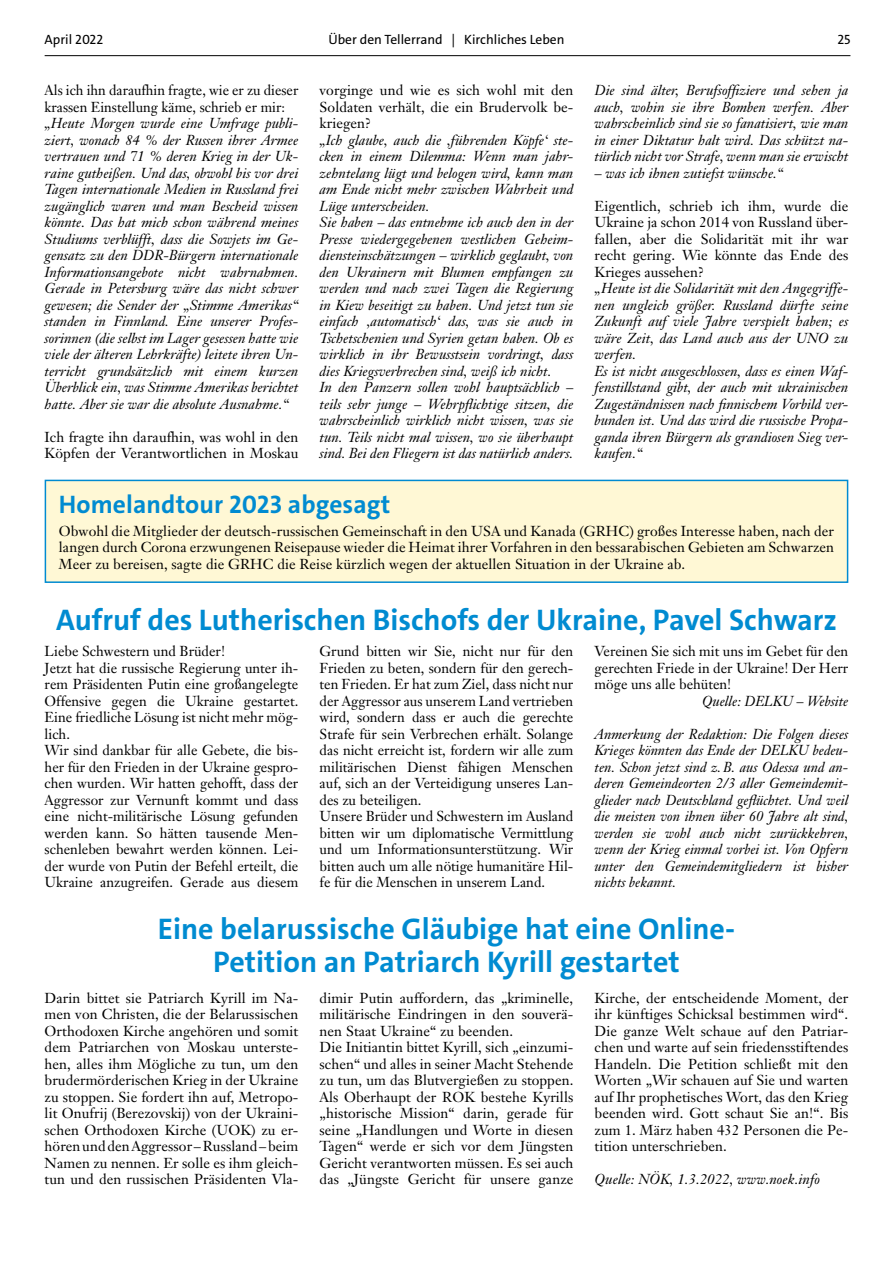
<style>
.page{position:relative;width:893px;height:1263px;background:#fff}
.page>*{position:absolute;margin:0;border:0;box-sizing:border-box;transform-origin:0 0}
.t1{font:700 30px/33px "The Sans";color:#008bd1;text-align:center}
.t2{font:700 25.5px "The Sans";letter-spacing:.005em;color:#008bd1}
.t3{font:14.25px/16.5px "Janson Text";color:#000;text-align:justify}
.t4{font:italic 14.25px/16.5px "Janson Text";color:#000;text-align:justify}
.t5{font:13.5px "The Sans";color:#000}
</style>
<div class="page">
<hr style="left:45px;top:55px;width:805px;height:1px;background:#000">
<div style="left:45px;top:480px;width:803px;height:102px;background:#fff8d5"></div>
<div style="left:45px;top:480px;width:803px;height:103px;border:2px solid #008bd1"></div>
<p class="t5" style="left:45px;top:31px;width:60px">April 2022</p>
<p class="t5" style="left:328px;top:31px;width:238px">Über den Tellerrand | Kirchliches Leben</p>
<p class="t5" style="left:837px;top:31px;width:15px">25</p>
<p class="t3" style="left:45px;top:82px;width:255px">Als ich ihn daraufhin fragte, wie er zu dieser krassen Einstellung käme, schrieb er mir:</p>
<p class="t4" style="left:45px;top:115px;width:255px">„Heute Morgen wurde eine Umfrage publi&shy;ziert, wonach 84 % der Russen ihrer Armee vertrauen und 71 % deren Krieg in der Uk&shy;raine gutheißen. Und das, obwohl bis vor drei Tagen internationale Medien in Russland frei zugänglich waren und man Bescheid wissen könnte. Das hat mich schon während meines Studiums verblüfft, dass die Sowjets im Ge&shy;gensatz zu den DDR-Bürgern internationale Informationsangebote nicht wahrnahmen.<br>Gerade in Petersburg wäre das nicht schwer gewesen; die Sender der „Stimme Amerikas“ standen in Finnland. Eine unserer Profes&shy;sorinnen (die selbst im Lager gesessen hatte wie viele der älteren Lehrkräfte) leitete ihren Un&shy;terricht grundsätzlich mit einem kurzen Überblick ein, was Stimme Amerikas berichtet hatte. Aber sie war die absolute Ausnahme.“</p>
<p class="t3" style="left:45px;top:428px;width:255px">Ich fragte ihn daraufhin, was wohl in den<br>Köpfen der Verantwortlichen in Moskau</p>
<p class="t3" style="left:320px;top:82px;width:255px">vorginge und wie es sich wohl mit den Soldaten verhält, die ein Brudervolk be&shy;kriegen?</p>
<p class="t4" style="left:320px;top:132px;width:255px;text-align:left">„Ich glaube, auch die ‚führenden Köpfe‘ ste&shy;cken in einem Dilemma: Wenn man jahr&shy;zehntelang lügt und belogen wird, kann man am Ende nicht mehr zwischen Wahrheit und Lüge unterscheiden.<br>Sie haben – das entnehme ich auch den in der Presse wiedergegebenen westlichen Geheim&shy;diensteinschätzungen – wirklich geglaubt, von den Ukrainern mit Blumen empfangen zu werden und nach zwei Tagen die Regierung in Kiew beseitigt zu haben. Und jetzt tun sie einfach ‚automatisch‘ das, was sie auch in Tschetschenien und Syrien getan haben. Ob es wirklich in ihr Bewusstsein vordringt, dass dies Kriegsverbrechen sind, weiß ich nicht.<br>In den Panzern sollen wohl hauptsächlich – teils sehr junge – Wehrpflichtige sitzen, die wahrscheinlich wirklich nicht wissen, was sie tun. Teils nicht mal wissen, wo sie überhaupt sind. Bei den Fliegern ist das natürlich anders.</p>
<p class="t4" style="left:595px;top:82px;width:255px">Die sind älter, Berufsoffiziere und sehen ja auch, wohin sie ihre Bomben werfen. Aber wahrscheinlich sind sie so fanatisiert, wie man in einer Diktatur halt wird. Das schützt na&shy;türlich nicht vor Strafe, wenn man sie erwischt</p>
<p class="t4" style="left:595px;top:165px;width:190px">– was ich ihnen zutiefst wünsche.“</p>
<p class="t3" style="left:595px;top:197px;width:255px">Eigentlich, schrieb ich ihm, wurde die Ukraine ja schon 2014 von Russland über&shy;fallen, aber die Solidarität mit ihr war recht gering. Wie könnte das Ende des Krieges aussehen?</p>
<p class="t4" style="left:595px;top:280px;width:255px;text-align:left">„Heute ist die Solidarität mit den Angegriffe&shy;nen ungleich größer. Russland dürfte seine Zukunft auf viele Jahre verspielt haben; es wäre Zeit, das Land auch aus der UNO zu werfen.<br>Es ist nicht ausgeschlossen, dass es einen Waf&shy;fenstillstand gibt, der auch mit ukrainischen Zugeständnissen nach finnischem Vorbild ver&shy;bunden ist. Und das wird die russische Propa&shy;ganda ihren Bürgern als grandiosen Sieg ver&shy;kaufen.“</p>
<h2 class="t2" style="left:59px;top:488px;width:333px">Homelandtour 2023 abgesagt</h2>
<p class="t3" style="left:59px;top:522px;width:777px">Obwohl die Mitglieder der deutsch-russischen Gemeinschaft in den USA und Kanada (GRHC) großes Interesse haben, nach der langen durch Corona erzwungenen Reisepause wieder die Heimat ihrer Vorfahren in den bessarabischen Gebieten am Schwarzen Meer zu bereisen, sagte die GRHC die Reise kürzlich wegen der aktuellen Situation in der Ukraine ab.</p>
<h1 class="t1" style="left:56px;top:604px;width:782px">Aufruf des Lutherischen Bischofs der Ukraine, Pavel Schwarz</h1>
<p class="t3" style="left:45px;top:643px;width:255px;text-align:left">Liebe Schwestern und Brüder!<br>Jetzt hat die russische Regierung unter ih&shy;rem Präsidenten Putin eine großangelegte Offensive gegen die Ukraine gestartet.<br>Eine friedliche Lösung ist nicht mehr mög&shy;lich.<br>Wir sind dankbar für alle Gebete, die bis&shy;her für den Frieden in der Ukraine gespro&shy;chen wurden. Wir hatten gehofft, dass der Aggressor zur Vernunft kommt und dass eine nicht-militärische Lösung gefunden werden kann. So hätten tausende Men&shy;schenleben bewahrt werden können. Lei&shy;der wurde von Putin der Befehl erteilt, die Ukraine anzugreifen. Gerade aus diesem</p>
<p class="t3" style="left:320px;top:643px;width:255px;text-align:left">Grund bitten wir Sie, nicht nur für den Frieden zu beten, sondern für den gerech&shy;ten Frieden. Er hat zum Ziel, dass nicht nur der Aggressor aus unserem Land vertrieben wird, sondern dass er auch die gerechte Strafe für sein Verbrechen erhält. Solange das nicht erreicht ist, fordern wir alle zum militärischen Dienst fähigen Menschen auf, sich an der Verteidigung unseres Lan&shy;des zu beteiligen.<br>Unsere Brüder und Schwestern im Ausland bitten wir um diplomatische Vermittlung und um Informationsunterstützung. Wir bitten auch um alle nötige humanitäre Hil&shy;fe für die Menschen in unserem Land.</p>
<p class="t3" style="left:595px;top:643px;width:255px">Vereinen Sie sich mit uns im Gebet für den gerechten Friede in der Ukraine! Der Herr möge uns alle behüten!</p>
<p class="t4" style="left:702px;top:693px;width:148px">Quelle: DELKU – Website</p>
<p class="t4" style="left:595px;top:726px;width:255px">Anmerkung der Redaktion: Die Folgen dieses Krieges könnten das Ende der DELKU bedeu&shy;ten. Schon jetzt sind z.B. aus Odessa und an&shy;deren Gemeindeorten 2/3 aller Gemeindemit&shy;glieder nach Deutschland geflüchtet. Und weil die meisten von ihnen über 60 Jahre alt sind, werden sie wohl auch nicht zurückkehren, wenn der Krieg einmal vorbei ist. Von Opfern unter den Gemeindemitgliedern ist bisher nichts bekannt.</p>
<h1 class="t1" style="left:158px;top:912px;width:579px">Eine belarussische Gläubige hat eine Online-<br>Petition an Patriarch Kyrill gestartet</h1>
<p class="t3" style="left:45px;top:989px;width:255px">Darin bittet sie Patriarch Kyrill im Na&shy;men von Christen, die der Belarussischen Orthodoxen Kirche angehören und somit dem Patriarchen von Moskau unterste&shy;hen, alles ihm Mögliche zu tun, um den brudermörderischen Krieg in der Ukraine zu stoppen. Sie fordert ihn auf, Metropo&shy;lit Onufrij (Berezovskij) von der Ukraini&shy;schen Orthodoxen Kirche (UOK) zu er&shy;hören und den Aggressor – Russland – beim Namen zu nennen. Er solle es ihm gleich&shy;tun und den russischen Präsidenten Vla-</p>
<p class="t3" style="left:320px;top:989px;width:255px;text-align:left">dimir Putin auffordern, das „kriminelle, militärische Eindringen in den souverä&shy;nen Staat Ukraine“ zu beenden.<br>Die Initiantin bittet Kyrill, sich „einzumi&shy;schen“ und alles in seiner Macht Stehende zu tun, um das Blutvergießen zu stoppen.<br>Als Oberhaupt der ROK bestehe Kyrills „historische Mission“ darin, gerade für seine „Handlungen und Worte in diesen Tagen“ werde er sich vor dem Jüngsten Gericht verantworten müssen. Es sei auch das „Jüngste Gericht für unsere ganze</p>
<p class="t3" style="left:595px;top:989px;width:255px">Kirche, der entscheidende Moment, der ihr künftiges Schicksal bestimmen wird“.<br>Die ganze Welt schaue auf den Patriar&shy;chen und warte auf sein friedensstiftendes Handeln. Die Petition schließt mit den Worten „Wir schauen auf Sie und warten auf Ihr prophetisches Wort, das den Krieg beenden wird. Gott schaut Sie an!“. Bis zum 1. März haben 432 Personen die Pe&shy;tition unterschrieben.</p>
<p class="t4" style="left:595px;top:1171px;width:227px">Quelle: NÖK, 1.3.2022, www.noek.info</p>
</div>
